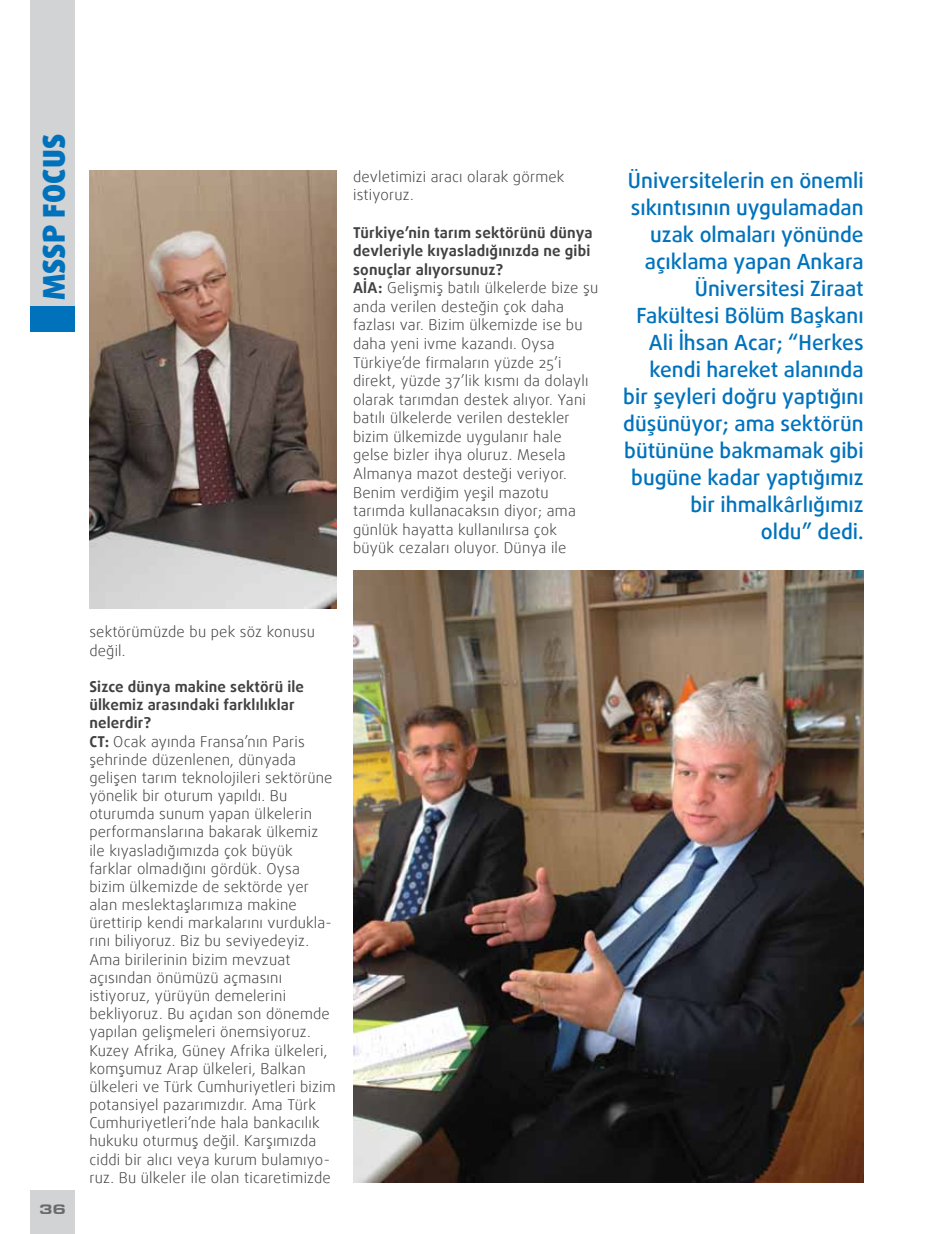
<style>
.page{position:relative;width:936px;height:1234px;background:#fff}
.page>*{position:absolute;margin:0;border:0;box-sizing:border-box;transform-origin:0 0}
.t1{font:900 30px "Daxline Pro";letter-spacing:.01em;color:#0072bc}
.t2{font:500 21px/27px "Daxline Pro";color:#0072bc;text-align:right}
.t3{font:300 15px/18.1px "Daxline Pro";letter-spacing:.015em;color:#414042}
.t4{font:14.25px "Eurostil Ext T Black";color:#696a6d}
.s1{font-weight:700}
</style>
<div class="page">
<div style="left:30px;top:0;width:45px;height:306px;background:#d1d3d4"></div>
<div style="left:30px;top:306px;width:45px;height:26px;background:#0072bc"></div>
<img style="left:353px;top:570px;width:510px;height:612px">
<img style="left:89px;top:170px;width:247px;height:438px">
<div style="left:30px;top:1190px;width:45px;height:43px;background:#d1d3d4"></div>
<p class="t1" style="left:33px;top:300px;width:168px;rotate:-90deg">MSSP FOCUS</p>
<p class="t3" style="left:353px;top:167px;width:213px;line-height:18.6px">devletimizi aracı olarak görmek istiyoruz.</p>
<p class="t3" style="left:353px;top:223px;width:246px;line-height:18.6px"><span class="s1">Türkiye’nin tarım sektörünü dünya devleriyle kıyasladığınızda ne gibi sonuçlar alıyorsunuz?<br>AİA:</span> Gelişmiş batılı ülkelerde bize şu anda verilen desteğin çok daha fazlası var. Bizim ülkemizde ise bu daha yeni ivme kazandı. Oysa Türkiye’de firmaların yüzde 25’i direkt, yüzde 37’lik kısmı da dolaylı olarak tarımdan destek alıyor. Yani batılı ülkelerde verilen destekler bizim ülkemizde uygulanır hale gelse bizler ihya oluruz. Mesela Almanya mazot desteği veriyor.<br>Benim verdiğim yeşil mazotu tarımda kullanacaksın diyor; ama günlük hayatta kullanılırsa çok büyük cezaları oluyor. Dünya ile</p>
<p class="t2" style="left:623px;top:167px;width:242px">Üniversitelerin en önemli sıkıntısının uygulamadan uzak olmaları yönünde açıklama yapan Ankara<br>Üniversitesi Ziraat<br>Fakültesi Bölüm Başkanı<br>Ali İhsan Acar; “Herkes kendi hareket alanında bir şeyleri doğru yaptığını düşünüyor; ama sektörün bütününe bakmamak gibi bugüne kadar yaptığımız bir ihmalkârlığımız<br>oldu” dedi.</p>
<p class="t4" style="left:39px;top:1200px;width:29px">36</p>
<p class="t3" style="left:89px;top:623px;width:227px">sektörümüzde bu pek söz konusu değil.</p>
<p class="t3" style="left:89px;top:677px;width:248px"><span class="s1">Sizce dünya makine sektörü ile ülkemiz arasındaki farklılıklar nelerdir?<br>CT:</span> Ocak ayında Fransa’nın Paris şehrinde düzenlenen, dünyada gelişen tarım teknolojileri sektörüne yönelik bir oturum yapıldı. Bu oturumda sunum yapan ülkelerin performanslarına bakarak ülkemiz ile kıyasladığımızda çok büyük farklar olmadığını gördük. Oysa bizim ülkemizde de sektörde yer alan meslektaşlarımıza makine ürettirip kendi markalarını vurdukla&shy;rını biliyoruz. Biz bu seviyedeyiz.<br>Ama birilerinin bizim mevzuat açısından önümüzü açmasını istiyoruz, yürüyün demelerini bekliyoruz. Bu açıdan son dönemde yapılan gelişmeleri önemsiyoruz.<br>Kuzey Afrika, Güney Afrika ülkeleri, komşumuz Arap ülkeleri, Balkan ülkeleri ve Türk Cumhuriyetleri bizim potansiyel pazarımızdır. Ama Türk Cumhuriyetleri’nde hala bankacılık hukuku oturmuş değil. Karşımızda ciddi bir alıcı veya kurum bulamıyo&shy;ruz. Bu ülkeler ile olan ticaretimizde</p>
</div>
